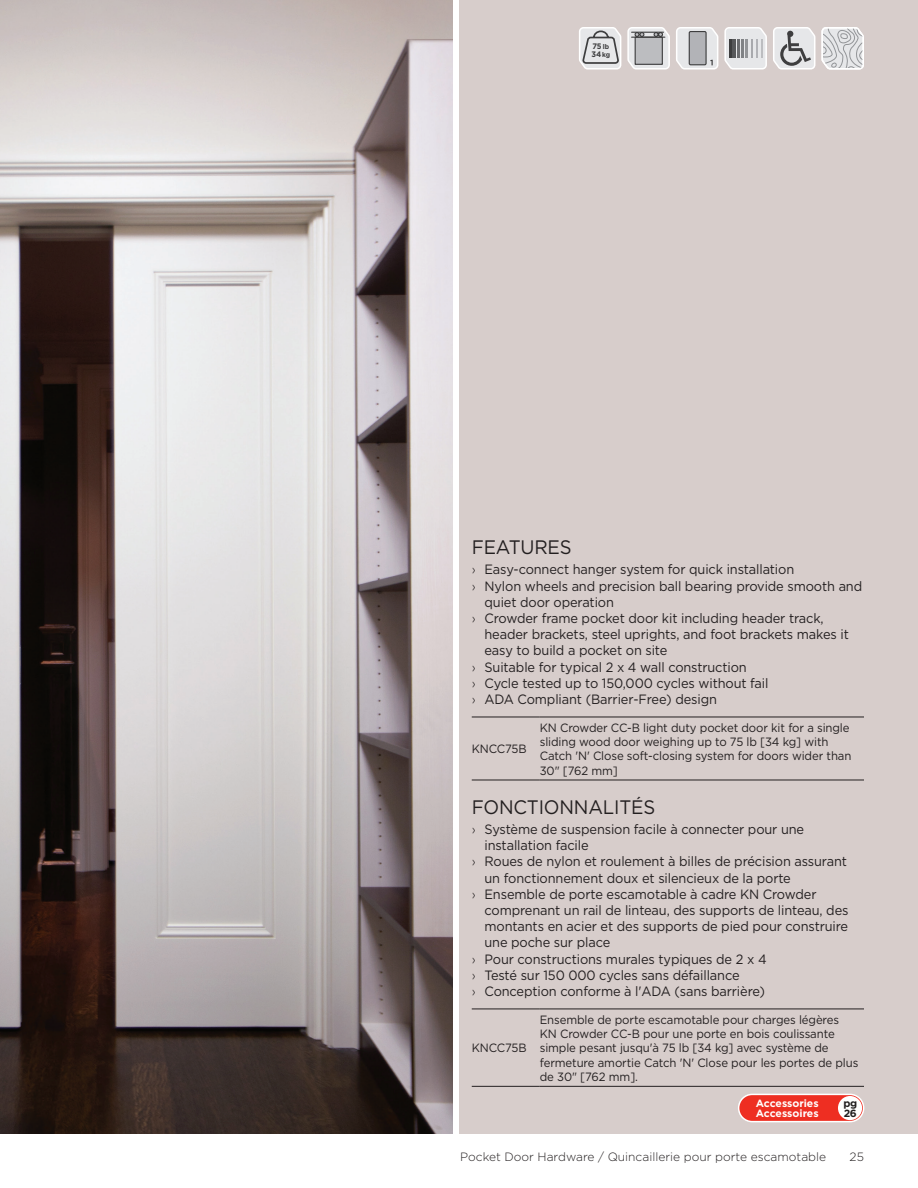
<style>
.page{position:relative;width:918px;height:1188px;background:#fff}
.page>*{position:absolute;margin:0;border:0;box-sizing:border-box;transform-origin:0 0}
.t1{font:19.5px "Gotham";letter-spacing:-.01em;color:#231f20;scale:.95 1}
.t2{font:13.5px "Gotham";letter-spacing:-.01em;color:#231f20;scale:.95 1}
.t3{font:12px/14.4px "Gotham";letter-spacing:-.01em;color:#231f20;scale:.95 1}
.t4{font:300 12px "Gotham";color:#231f20}
.t5{font:700 10.5px/10.5px "Gotham";color:#fff}
.t6{font:700 10.5px/10.5px "Gotham";color:#231f20}
.t7{font:700 7.95px/7.9px "Gotham";color:#3e3e3f;scale:.95 1}
.s1{font-size:6.9px}
.s2{font-weight:300}
</style>
<div class="page">
<div style="left:459px;top:0;width:459px;height:1134px;background:#d7cdcb"></div>
<img style="left:0;top:0;width:453px;height:1134px">
<hr style="left:472px;top:717px;width:68px;height:1px;background:#231f20">
<hr style="left:540px;top:717px;width:324px;height:1px;background:#231f20">
<hr style="left:472px;top:780px;width:68px;height:1px;background:#231f20">
<hr style="left:540px;top:780px;width:324px;height:1px;background:#231f20">
<hr style="left:472px;top:1009px;width:68px;height:1px;background:#231f20">
<hr style="left:540px;top:1009px;width:324px;height:1px;background:#231f20">
<hr style="left:472px;top:1086px;width:68px;height:1px;background:#231f20">
<hr style="left:540px;top:1086px;width:324px;height:1px;background:#231f20">
<svg style="left:724px;top:27px;width:43px;height:43px;background:#d0d0d2"></svg>
<svg style="left:579px;top:27px;width:42px;height:43px;background:#d3d4d5"></svg>
<svg style="left:627px;top:27px;width:43px;height:43px"></svg>
<div style="left:635px;top:37px;width:28px;height:28px;background:#bcbdc0;border:1px solid #3e3e3f"></div>
<hr style="left:632px;top:32px;width:31px;height:1px;background:#3e3e3f">
<hr style="left:632px;top:37px;width:33px;height:1px;background:#3e3e3f">
<svg style="left:676px;top:27px;width:42px;height:43px;background:#ceced1"></svg>
<svg style="left:821px;top:27px;width:43px;height:43px;background:#d9d9db"></svg>
<svg style="left:773px;top:27px;width:42px;height:43px;background:#cccdce"></svg>
<div style="left:739px;top:1094px;width:125px;height:28px;background:#ee2e22;border-radius:14px"></div>
<div style="left:738px;top:1094px;width:126px;height:28px;border:2px solid #fff;border-radius:14px"></div>
<div style="left:838px;top:1096px;width:24px;height:24px;background:#fff;border-radius:50%"></div>
<p class="t7" style="left:591px;top:43px;width:21px">75 <span class="s1">lb<br></span>34 <span class="s1">kg</span></p>
<h1 class="t1" style="left:472px;top:535px;width:107px">FEATURES</h1>
<p class="t2" style="left:472px;top:561px;width:341px"><span class="s2">›</span> Easy-connect hanger system for quick installation</p>
<p class="t2" style="left:472px;top:577px;width:413px"><span class="s2">›</span> Nylon wheels and precision ball bearing provide smooth and</p>
<p class="t2" style="left:485px;top:593px;width:138px">quiet door operation</p>
<p class="t2" style="left:472px;top:610px;width:372px"><span class="s2">›</span> Crowder frame pocket door kit including header track,</p>
<p class="t2" style="left:485px;top:626px;width:385px">header brackets, steel uprights, and foot brackets makes it</p>
<p class="t2" style="left:485px;top:642px;width:194px">easy to build a pocket on site</p>
<p class="t2" style="left:472px;top:658px;width:291px"><span class="s2">›</span> Suitable for typical 2 x 4 wall construction</p>
<p class="t2" style="left:472px;top:674px;width:314px"><span class="s2">›</span> Cycle tested up to 150,000 cycles without fail</p>
<p class="t2" style="left:472px;top:691px;width:260px"><span class="s2">›</span> ADA Compliant (Barrier-Free) design</p>
<p class="t3" style="left:472px;top:742px;width:59px">KNCC75B</p>
<p class="t3" style="left:540px;top:720px;width:330px">KN Crowder CC-B light duty pocket door kit for a single sliding wood door weighing up to 75 lb [34 kg] with Catch 'N' Close soft-closing system for doors wider than 30" [762 mm]</p>
<h1 class="t1" style="left:472px;top:794px;width:195px">FONCTIONNALITÉS</h1>
<p class="t2" style="left:472px;top:821px;width:351px"><span class="s2">›</span> Système de suspension facile à connecter pour une</p>
<p class="t2" style="left:485px;top:837px;width:111px">installation facile</p>
<p class="t2" style="left:472px;top:853px;width:396px"><span class="s2">›</span> Roues de nylon et roulement à billes de précision assurant</p>
<p class="t2" style="left:485px;top:869px;width:324px">un fonctionnement doux et silencieux de la porte</p>
<p class="t2" style="left:472px;top:885px;width:364px"><span class="s2">›</span> Ensemble de porte escamotable à cadre KN Crowder</p>
<p class="t2" style="left:485px;top:902px;width:385px">comprenant un rail de linteau, des supports de linteau, des</p>
<p class="t2" style="left:485px;top:918px;width:384px">montants en acier et des supports de pied pour construire</p>
<p class="t2" style="left:485px;top:934px;width:134px">une poche sur place</p>
<p class="t2" style="left:472px;top:950px;width:312px"><span class="s2">›</span> Pour constructions murales typiques de 2 x 4</p>
<p class="t2" style="left:472px;top:966px;width:283px"><span class="s2">›</span> Testé sur 150 000 cycles sans défaillance</p>
<p class="t2" style="left:472px;top:983px;width:310px"><span class="s2">›</span> Conception conforme à l'ADA (sans barrière)</p>
<p class="t3" style="left:472px;top:1041px;width:59px">KNCC75B</p>
<p class="t3" style="left:540px;top:1012px;width:337px">Ensemble de porte escamotable pour charges légères KN Crowder CC-B pour une porte en bois coulissante simple pesant jusqu'à 75 lb [34 kg] avec système de fermeture amortie Catch 'N' Close pour les portes de plus de 30" [762 mm].</p>
<p class="t5" style="left:756px;top:1098px;width:64px">Accessories<br>Accessoires</p>
<p class="t6" style="left:843px;top:1098px;width:15px">pg<br>26</p>
<p class="t4" style="left:460px;top:1149px;width:367px">Pocket Door Hardware / Quincaillerie pour porte escamotable</p>
<p class="t4" style="left:850px;top:1149px;width:16px">25</p>
</div>
